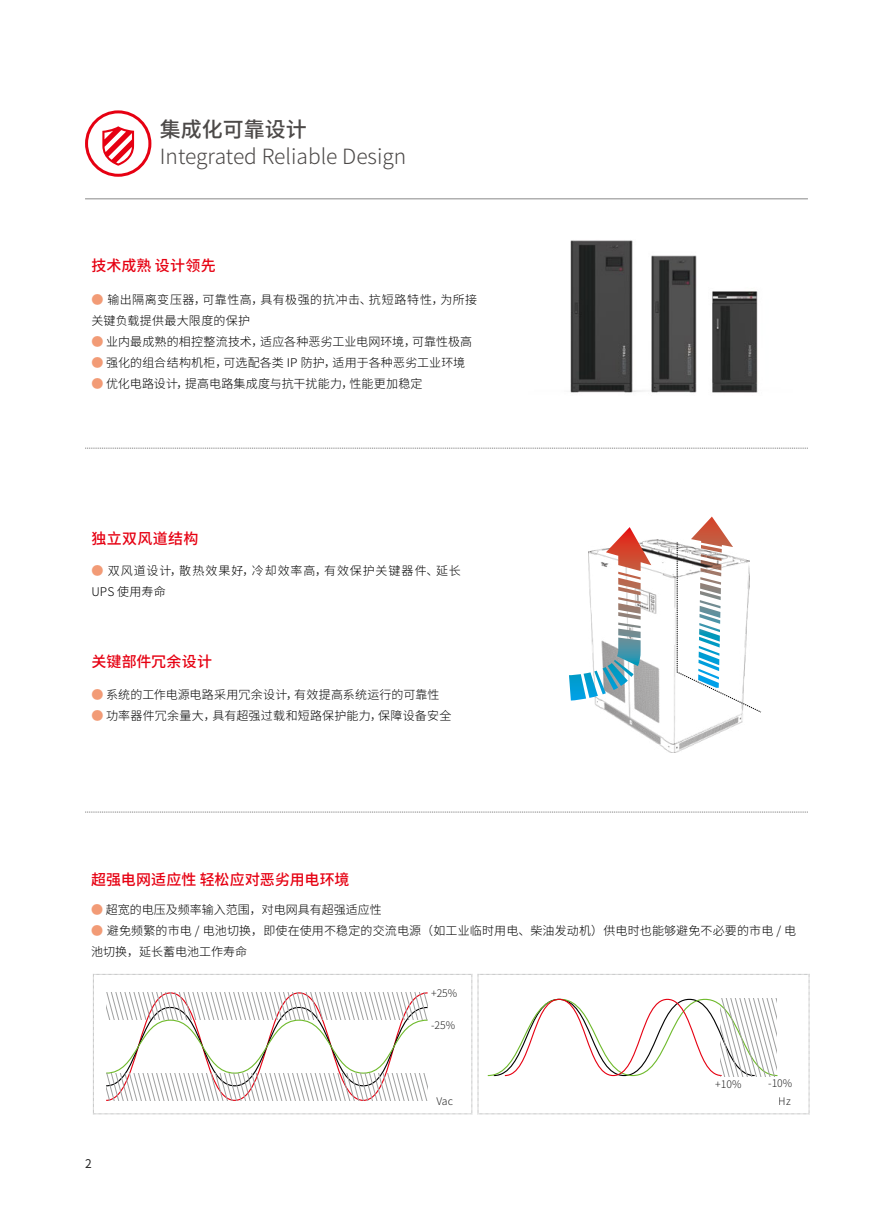
<style>
.page{position:relative;width:893px;height:1212px;background:#fff}
.page>*{position:absolute;margin:0;border:0;box-sizing:border-box;transform-origin:0 0}
.t1{font:300 21px "Source Han Sans CN";color:#4c4948}
.t2{font:500 21px "Source Han Sans CN";color:#4c4948}
.t3{font:500 15px "Source Han Sans CN";letter-spacing:.01em;color:#e60012}
.t4{font:300 12px/21px "Source Han Sans CN";letter-spacing:.015em;color:#000}
.t5{font:300 12px/21px "Source Han Sans CN";letter-spacing:.035em;color:#000}
.t6{font:300 12px/21px "Source Han Sans CN";letter-spacing:.075em;color:#000}
.t7{font:12px "Source Han Sans CN";color:#000}
.t8{font:300 10.5px "Source Han Sans CN";color:#000}
.s1{color:#f29b76}
</style>
<div class="page">
<hr style="left:85px;top:199px;width:723px;height:1px;background:#898989">
<div style="left:85px;top:110px;width:66px;height:67px;border:3px solid #e60012;border-radius:50%"></div>
<svg style="left:102px;top:126px;width:32px;height:40px"></svg>
<img style="left:570px;top:240px;width:188px;height:153px">
<svg style="left:93px;top:974px;width:717px;height:140px"></svg>
<svg style="left:478px;top:974px;width:331px;height:140px"></svg>
<svg style="left:85px;top:812px;width:723px;height:1px"></svg>
<svg style="left:85px;top:448px;width:723px;height:1px"></svg>
<svg style="left:691px;top:516px;width:70px;height:197px"></svg>
<img style="left:594px;top:540px;width:155px;height:212px">
<svg style="left:569px;top:527px;width:82px;height:173px"></svg>
<h1 class="t2" style="left:160px;top:118px;width:148px">集成化可靠设计</h1>
<h1 class="t1" style="left:160px;top:145px;width:248px">Integrated Reliable Design</h1>
<p class="t3" style="left:91px;top:257px;width:126px">技术成熟 设计领先</p>
<p class="t5" style="left:91px;top:290px;width:387px"><span class="s1">●</span> 输出隔离变压器，可靠性高，具有极强的抗冲击、抗短路特性，为所接关键负载提供最大限度的保护</p>
<p class="t4" style="left:91px;top:332px;width:382px"><span class="s1">●</span> 业内最成熟的相控整流技术，适应各种恶劣工业电网环境，可靠性极高</p>
<p class="t4" style="left:91px;top:353px;width:375px"><span class="s1">●</span> 强化的组合结构机柜，可选配各类 IP 防护，适用于各种恶劣工业环境</p>
<p class="t4" style="left:91px;top:374px;width:333px"><span class="s1">●</span> 优化电路设计，提高电路集成度与抗干扰能力，性能更加稳定</p>
<p class="t3" style="left:91px;top:530px;width:109px">独立双风道结构</p>
<p class="t6" style="left:91px;top:560px;width:371px"><span class="s1">●</span> 双风道设计，散热效果好，冷却效率高，有效保护关键器件、延长<br>UPS 使用寿命</p>
<p class="t3" style="left:91px;top:653px;width:122px">关键部件冗余设计</p>
<p class="t4" style="left:91px;top:684px;width:350px"><span class="s1">●</span> 系统的工作电源电路采用冗余设计，有效提高系统运行的可靠性</p>
<p class="t4" style="left:91px;top:705px;width:361px"><span class="s1">●</span> 功率器件冗余量大，具有超强过载和短路保护能力，保障设备安全</p>
<p class="t3" style="left:91px;top:871px;width:260px">超强电网适应性 轻松应对恶劣用电环境</p>
<p class="t4" style="left:91px;top:899px;width:292px"><span class="s1">●</span> 超宽的电压及频率输入范围，对电网具有超强适应性</p>
<p class="t4" style="left:91px;top:920px;width:706px"><span class="s1">●</span> 避免频繁的市电 / 电池切换，即使在使用不稳定的交流电源（如工业临时用电、柴油发动机）供电时也能够避免不必要的市电 / 电池切换，延长蓄电池工作寿命</p>
<p class="t8" style="left:431px;top:987px;width:28px">+25%</p>
<p class="t8" style="left:431px;top:1019px;width:26px">-25%</p>
<p class="t8" style="left:715px;top:1078px;width:28px">+10%</p>
<p class="t8" style="left:768px;top:1077px;width:26px">-10%</p>
<p class="t7" style="left:85px;top:1157px;width:8px">2</p>
<p class="t8" style="left:436px;top:1095px;width:18px">Vac</p>
<p class="t8" style="left:779px;top:1095px;width:14px">Hz</p>
</div>
